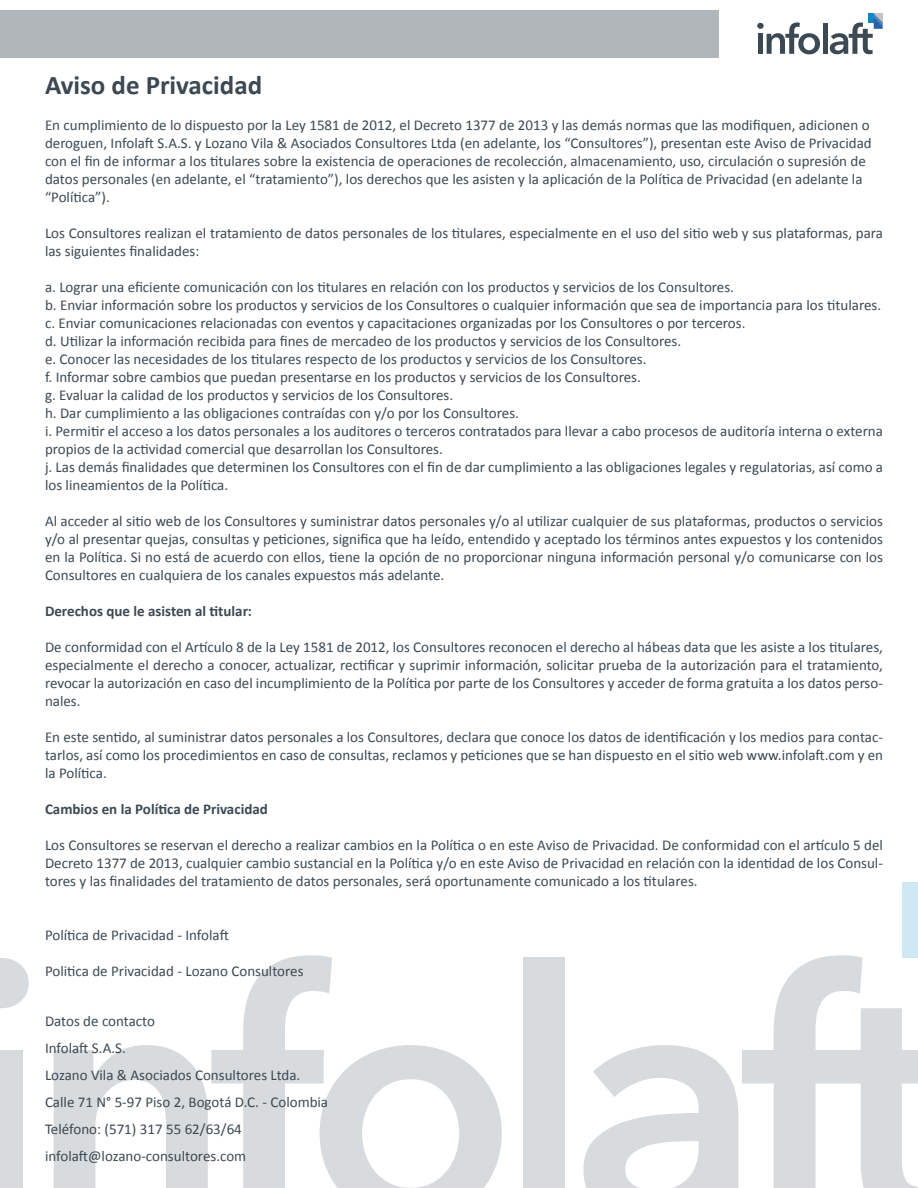
<style>
.page{position:relative;width:918px;height:1188px;background:#fff}
.page>*{position:absolute;margin:0;border:0;box-sizing:border-box;transform-origin:0 0}
.t1{font:700 27px "Calibri";color:#3c4953}
.t2{font:15px/18px "Calibri";color:#3c4953}
.t3{font:700 15px "Calibri";color:#3c4953}
</style>
<div class="page">
<div style="left:823px;top:23px;width:5px;height:31px;background:#3c4953"></div>
<svg style="left:757px;top:23px;width:63px;height:31px"></svg>
<svg style="left:830px;top:14px;width:53px;height:40px"></svg>
<div style="left:523px;top:958px;width:42px;height:230px;background:#d8dbdd"></div>
<svg style="left:0;top:958px;width:29px;height:50px"></svg>
<div style="left:0;top:1050px;width:23px;height:138px;background:#d8dbdd"></div>
<svg style="left:54px;top:955px;width:448px;height:233px"></svg>
<svg style="left:583px;top:955px;width:335px;height:233px"></svg>
<div style="left:902px;top:882px;width:16px;height:76px;background:#d0e7f4"></div>
<div style="left:0;top:10px;width:718px;height:48px;background:#b1b6ba"></div>
<h1 class="t1" style="left:45px;top:68px;width:219px">Aviso de Privacidad</h1>
<p class="t2" style="left:45px;top:116px;width:828px">En cumplimiento de lo dispuesto por la Ley 1581 de 2012, el Decreto 1377 de 2013 y las demás normas que las modifiquen, adicionen o deroguen, Infolaft S.A.S. y Lozano Vila &amp; Asociados Consultores Ltda (en adelante, los “Consultores”), presentan este Aviso de Privacidad con el fin de informar a los titulares sobre la existencia de operaciones de recolección, almacenamiento, uso, circulación o supresión de datos personales (en adelante, el “tratamiento”), los derechos que les asisten y la aplicación de la Política de Privacidad (en adelante la “Política”).</p>
<p class="t2" style="left:45px;top:224px;width:840px">Los Consultores realizan el tratamiento de datos personales de los titulares, especialmente en el uso del sitio web y sus plataformas, para las siguientes finalidades:</p>
<p class="t2" style="left:45px;top:278px;width:840px">a. Lograr una eficiente comunicación con los titulares en relación con los productos y servicios de los Consultores.<br>b. Enviar información sobre los productos y servicios de los Consultores o cualquier información que sea de importancia para los titulares. c. Enviar comunicaciones relacionadas con eventos y capacitaciones organizadas por los Consultores o por terceros.<br>d. Utilizar la información recibida para fines de mercadeo de los productos y servicios de los Consultores.<br>e. Conocer las necesidades de los titulares respecto de los productos y servicios de los Consultores.<br>f. Informar sobre cambios que puedan presentarse en los productos y servicios de los Consultores.<br>g. Evaluar la calidad de los productos y servicios de los Consultores.<br>h. Dar cumplimiento a las obligaciones contraídas con y/o por los Consultores.<br>i. Permitir el acceso a los datos personales a los auditores o terceros contratados para llevar a cabo procesos de auditoría interna o externa propios de la actividad comercial que desarrollan los Consultores.<br>j. Las demás finalidades que determinen los Consultores con el fin de dar cumplimiento a las obligaciones legales y regulatorias, así como a los lineamientos de la Política.</p>
<p class="t2" style="left:45px;top:512px;width:840px;text-align:justify">Al acceder al sitio web de los Consultores y suministrar datos personales y/o al utilizar cualquier de sus plataformas, productos o servicios y/o al presentar quejas, consultas y peticiones, significa que ha leído, entendido y aceptado los términos antes expuestos y los contenidos en la Política. Si no está de acuerdo con ellos, tiene la opción de no proporcionar ninguna información personal y/o comunicarse con los Consultores en cualquiera de los canales expuestos más adelante.</p>
<p class="t3" style="left:45px;top:602px;width:209px">Derechos que le asisten al titular:</p>
<p class="t2" style="left:45px;top:638px;width:840px;text-align:justify">De conformidad con el Artículo 8 de la Ley 1581 de 2012, los Consultores reconocen el derecho al hábeas data que les asiste a los titulares, especialmente el derecho a conocer, actualizar, rectificar y suprimir información, solicitar prueba de la autorización para el tratamiento, revocar la autorización en caso del incumplimiento de la Política por parte de los Consultores y acceder de forma gratuita a los datos perso&shy;nales.</p>
<p class="t2" style="left:45px;top:728px;width:840px;text-align:justify">En este sentido, al suministrar datos personales a los Consultores, declara que conoce los datos de identificación y los medios para contac&shy;tarlos, así como los procedimientos en caso de consultas, reclamos y peticiones que se han dispuesto en el sitio web www.infolaft.com y en la Política.</p>
<p class="t3" style="left:45px;top:800px;width:224px">Cambios en la Política de Privacidad</p>
<p class="t2" style="left:45px;top:836px;width:840px;text-align:justify">Los Consultores se reservan el derecho a realizar cambios en la Política o en este Aviso de Privacidad. De conformidad con el artículo 5 del Decreto 1377 de 2013, cualquier cambio sustancial en la Política y/o en este Aviso de Privacidad en relación con la identidad de los Consul&shy;tores y las finalidades del tratamiento de datos personales, será oportunamente comunicado a los titulares.</p>
<p class="t2" style="left:45px;top:926px;width:185px">Política de Privacidad - Infolaft</p>
<p class="t2" style="left:45px;top:962px;width:260px">Politica de Privacidad - Lozano Consultores</p>
<p class="t2" style="left:45px;top:1007px;width:285px;line-height:27px">Datos de contacto<br>Infolaft S.A.S.<br>Lozano Vila &amp; Asociados Consultores Ltda.<br>Calle 71 N° 5-97 Piso 2, Bogotá D.C. - Colombia<br>Teléfono: (571) 317 55 62/63/64 infolaft@lozano-consultores.com</p>
</div>
